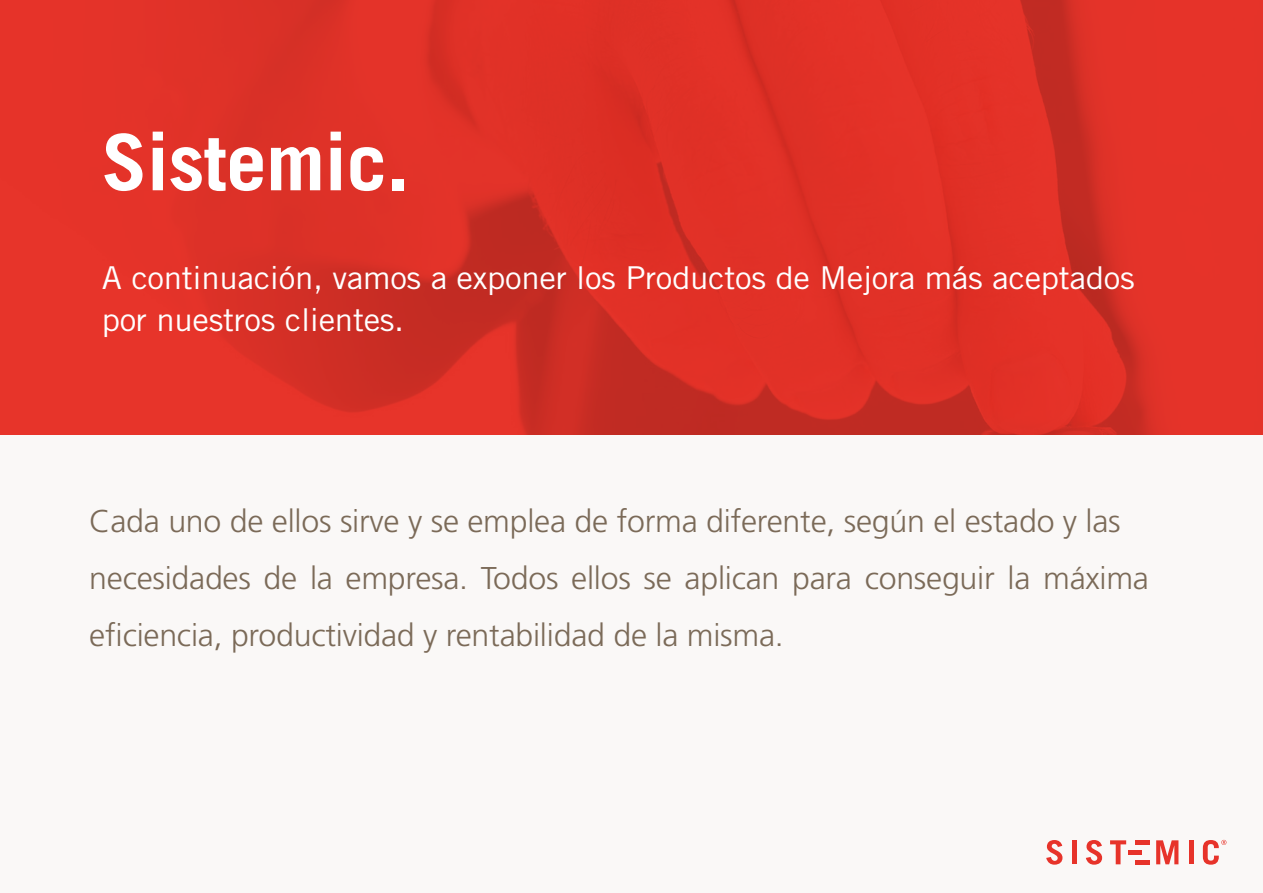
<style>
.page{position:relative;width:1263px;height:893px;background:#faf8f7}
.page>*{position:absolute;margin:0;border:0;box-sizing:border-box;transform-origin:0 0}
.t1{font:700 78px "Trade Gothic LT Std";letter-spacing:-.01em;color:#fff;scale:1.05 1}
.t2{font:300 31.5px/57px "Frutiger LT Std";letter-spacing:-.01em;color:#7b6a58}
.t3{font:31.5px/42px "Trade Gothic LT Std";letter-spacing:-.01em;color:#fff;scale:1.05 1}
</style>
<div class="page">
<img style="left:0;top:0;width:1263px;height:435px">
<svg style="left:1046px;top:840px;width:16px;height:25px"></svg>
<div style="left:1072px;top:840px;width:5px;height:24px;background:#e7332a"></div>
<svg style="left:1086px;top:840px;width:16px;height:25px"></svg>
<svg style="left:1110px;top:840px;width:16px;height:24px"></svg>
<svg style="left:1156px;top:840px;width:22px;height:24px"></svg>
<div style="left:1188px;top:840px;width:5px;height:24px;background:#e7332a"></div>
<hr style="left:1135px;top:840px;width:15px;height:4px;background:#e7332a">
<hr style="left:1135px;top:860px;width:15px;height:4px;background:#e7332a">
<hr style="left:1129px;top:850px;width:13px;height:4px;background:#e7332a">
<svg style="left:1203px;top:840px;width:23px;height:25px"></svg>
<h1 class="t1" style="left:102px;top:115px;width:294px">Sistemic.</h1>
<p class="t3" style="left:102px;top:257px;width:985px">A continuación, vamos a exponer los Productos de Mejora más aceptados por nuestros clientes.</p>
<p class="t2" style="left:89px;top:493px;width:1061px">Cada uno de ellos sirve y se emplea de forma diferente, según el estado y las necesidades de la empresa. Todos ellos se aplican para conseguir la máxima eficiencia, productividad y rentabilidad de la misma.</p>
</div>
